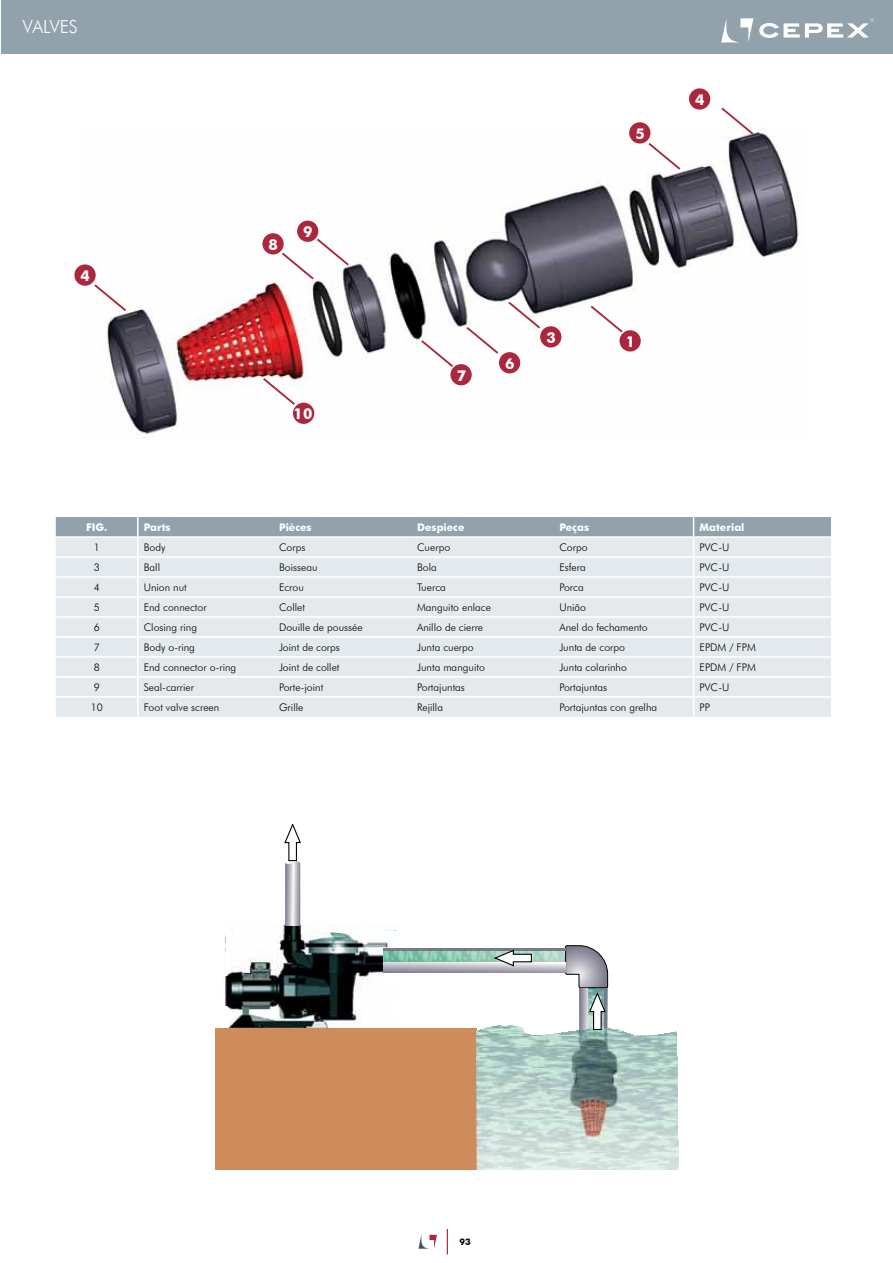
<style>
.page{position:relative;width:893px;height:1263px;background:#fff}
.page>*{position:absolute;margin:0;border:0;box-sizing:border-box;transform-origin:0 0}
.t1{font:300 18px "Futura BT";color:#fff}
.t2{font:700 15px "Futura BT";color:#fff}
.t3{font:300 10.5px "Futura BT";color:#000}
.t4{font:700 10.5px "Futura BT";color:#fff}
.t5{font:700 9px "Futura BT";color:#000}
</style>
<div class="page">
<div style="left:2px;top:0;width:891px;height:54px;background:#92a2ac"></div>
<svg style="left:418px;top:1235px;width:19px;height:14px"></svg>
<svg style="left:447px;top:1229px;width:1px;height:25px"></svg>
<svg style="left:721px;top:18px;width:32px;height:25px"></svg>
<svg style="left:759px;top:18px;width:115px;height:20px"></svg>
<svg style="left:56px;top:517px;width:775px;height:200px;background:#dde3e7"></svg>
<img style="left:88px;top:128px;width:711px;height:310px">
<div style="left:619px;top:330px;width:22px;height:21px;background:#aa273d;border-radius:50%"></div>
<div style="left:74px;top:264px;width:22px;height:22px;background:#aa273d;border-radius:50%"></div>
<div style="left:450px;top:364px;width:22px;height:21px;background:#aa273d;border-radius:50%"></div>
<div style="left:297px;top:221px;width:21px;height:21px;background:#aa273d;border-radius:50%"></div>
<div style="left:262px;top:233px;width:22px;height:21px;background:#aa273d;border-radius:50%"></div>
<div style="left:540px;top:326px;width:21px;height:21px;background:#aa273d;border-radius:50%"></div>
<div style="left:499px;top:352px;width:21px;height:21px;background:#aa273d;border-radius:50%"></div>
<div style="left:293px;top:403px;width:21px;height:21px;background:#aa273d;border-radius:50%"></div>
<div style="left:689px;top:88px;width:21px;height:22px;background:#aa273d;border-radius:50%"></div>
<div style="left:629px;top:122px;width:21px;height:22px;background:#aa273d;border-radius:50%"></div>
<svg style="left:589px;top:304px;width:36px;height:30px"></svg>
<svg style="left:506px;top:300px;width:36px;height:30px"></svg>
<svg style="left:464px;top:325px;width:36px;height:31px"></svg>
<svg style="left:419px;top:338px;width:36px;height:31px"></svg>
<svg style="left:261px;top:376px;width:36px;height:31px"></svg>
<svg style="left:92px;top:282px;width:36px;height:31px"></svg>
<svg style="left:280px;top:237px;width:71px;height:44px"></svg>
<svg style="left:646px;top:141px;width:36px;height:31px"></svg>
<svg style="left:719px;top:107px;width:36px;height:29px"></svg>
<img style="left:225px;top:925px;width:171px;height:103px">
<img style="left:383px;top:951px;width:182px;height:12px">
<div style="left:215px;top:1028px;width:262px;height:142px;background:#ce8c5d"></div>
<svg style="left:383px;top:963px;width:182px;height:10px;background:#b3b1ba"></svg>
<hr style="left:383px;top:948px;width:182px;height:3px;background:#787989">
<svg style="left:283px;top:824px;width:19px;height:102px"></svg>
<img style="left:476px;top:1036px;width:202px;height:134px">
<img style="left:477px;top:1036px;width:163px;height:1px">
<img style="left:477px;top:1035px;width:53px;height:1px">
<img style="left:477px;top:1033px;width:49px;height:2px">
<img style="left:556px;top:1033px;width:72px;height:2px">
<img style="left:477px;top:1031px;width:47px;height:3px">
<svg style="left:650px;top:1032px;width:27px;height:5px"></svg>
<img style="left:479px;top:1030px;width:44px;height:2px">
<img style="left:481px;top:1029px;width:42px;height:2px">
<img style="left:483px;top:1028px;width:40px;height:2px">
<img style="left:487px;top:1027px;width:34px;height:2px">
<svg style="left:490px;top:1025px;width:29px;height:3px"></svg>
<svg style="left:492px;top:949px;width:40px;height:18px"></svg>
<svg style="left:565px;top:945px;width:53px;height:107px"></svg>
<h1 class="t1" style="left:23px;top:15px;width:56px">VALVES</h1>
<h2 class="t2" style="left:81px;top:266px;width:11px">4</h2>
<h2 class="t2" style="left:269px;top:235px;width:11px">8</h2>
<h2 class="t2" style="left:303px;top:223px;width:11px">9</h2>
<h2 class="t2" style="left:294px;top:405px;width:20px">10</h2>
<h2 class="t2" style="left:635px;top:124px;width:11px">5</h2>
<h2 class="t2" style="left:695px;top:90px;width:11px">4</h2>
<h2 class="t2" style="left:457px;top:366px;width:11px">7</h2>
<h2 class="t2" style="left:505px;top:354px;width:11px">6</h2>
<h2 class="t2" style="left:546px;top:328px;width:11px">3</h2>
<h2 class="t2" style="left:626px;top:332px;width:11px">1</h2>
<p class="t4" style="left:86px;top:521px;width:23px">FIG.</p>
<p class="t4" style="left:144px;top:521px;width:28px">Parts</p>
<p class="t4" style="left:279px;top:521px;width:34px">Pièces</p>
<p class="t4" style="left:417px;top:521px;width:49px">Despiece</p>
<p class="t4" style="left:559px;top:521px;width:31px">Peças</p>
<p class="t4" style="left:700px;top:521px;width:46px">Material</p>
<p class="t3" style="left:94px;top:541px;width:8px">1</p>
<p class="t3" style="left:144px;top:541px;width:23px">Body</p>
<p class="t3" style="left:279px;top:541px;width:28px">Corps</p>
<p class="t3" style="left:417px;top:541px;width:35px">Cuerpo</p>
<p class="t3" style="left:559px;top:541px;width:30px">Corpo</p>
<p class="t3" style="left:700px;top:541px;width:31px">PVC-U</p>
<p class="t3" style="left:94px;top:561px;width:8px">3</p>
<p class="t3" style="left:144px;top:561px;width:18px">Ball</p>
<p class="t3" style="left:279px;top:561px;width:40px">Boisseau</p>
<p class="t3" style="left:417px;top:561px;width:21px">Bola</p>
<p class="t3" style="left:559px;top:561px;width:28px">Esfera</p>
<p class="t3" style="left:700px;top:561px;width:31px">PVC-U</p>
<p class="t3" style="left:94px;top:581px;width:8px">4</p>
<p class="t3" style="left:144px;top:581px;width:45px">Union nut</p>
<p class="t3" style="left:279px;top:581px;width:26px">Ecrou</p>
<p class="t3" style="left:417px;top:581px;width:30px">Tuerca</p>
<p class="t3" style="left:559px;top:581px;width:26px">Porca</p>
<p class="t3" style="left:700px;top:581px;width:31px">PVC-U</p>
<p class="t3" style="left:94px;top:601px;width:8px">5</p>
<p class="t3" style="left:144px;top:601px;width:64px">End connector</p>
<p class="t3" style="left:279px;top:601px;width:28px">Collet</p>
<p class="t3" style="left:417px;top:601px;width:75px">Manguito enlace</p>
<p class="t3" style="left:559px;top:601px;width:28px">União</p>
<p class="t3" style="left:700px;top:601px;width:31px">PVC-U</p>
<p class="t3" style="left:94px;top:621px;width:8px">6</p>
<p class="t3" style="left:144px;top:621px;width:55px">Closing ring</p>
<p class="t3" style="left:279px;top:621px;width:85px">Douille de poussée</p>
<p class="t3" style="left:417px;top:621px;width:68px">Anillo de cierre</p>
<p class="t3" style="left:559px;top:621px;width:90px">Anel do fechamento</p>
<p class="t3" style="left:700px;top:621px;width:31px">PVC-U</p>
<p class="t3" style="left:94px;top:641px;width:8px">7</p>
<p class="t3" style="left:144px;top:641px;width:53px">Body o-ring</p>
<p class="t3" style="left:279px;top:641px;width:62px">Joint de corps</p>
<p class="t3" style="left:417px;top:641px;width:58px">Junta cuerpo</p>
<p class="t3" style="left:559px;top:641px;width:67px">Junta de corpo</p>
<p class="t3" style="left:700px;top:641px;width:58px">EPDM / FPM</p>
<p class="t3" style="left:94px;top:661px;width:8px">8</p>
<p class="t3" style="left:144px;top:661px;width:94px">End connector o-ring</p>
<p class="t3" style="left:279px;top:661px;width:62px">Joint de collet</p>
<p class="t3" style="left:417px;top:661px;width:69px">Junta manguito</p>
<p class="t3" style="left:559px;top:661px;width:69px">Junta colarinho</p>
<p class="t3" style="left:700px;top:661px;width:58px">EPDM / FPM</p>
<p class="t3" style="left:94px;top:681px;width:8px">9</p>
<p class="t3" style="left:144px;top:681px;width:52px">Seal-carrier</p>
<p class="t3" style="left:279px;top:681px;width:46px">Porte-joint</p>
<p class="t3" style="left:417px;top:681px;width:49px">Portajuntas</p>
<p class="t3" style="left:559px;top:681px;width:49px">Portajuntas</p>
<p class="t3" style="left:700px;top:681px;width:31px">PVC-U</p>
<p class="t3" style="left:91px;top:701px;width:14px">10</p>
<p class="t3" style="left:144px;top:701px;width:77px">Foot valve screen</p>
<p class="t3" style="left:279px;top:701px;width:26px">Grille</p>
<p class="t3" style="left:417px;top:701px;width:27px">Rejilla</p>
<p class="t3" style="left:559px;top:701px;width:99px">Portajuntas con grelha</p>
<p class="t3" style="left:700px;top:701px;width:12px">PP</p>
<p class="t5" style="left:460px;top:1236px;width:13px">93</p>
</div>
